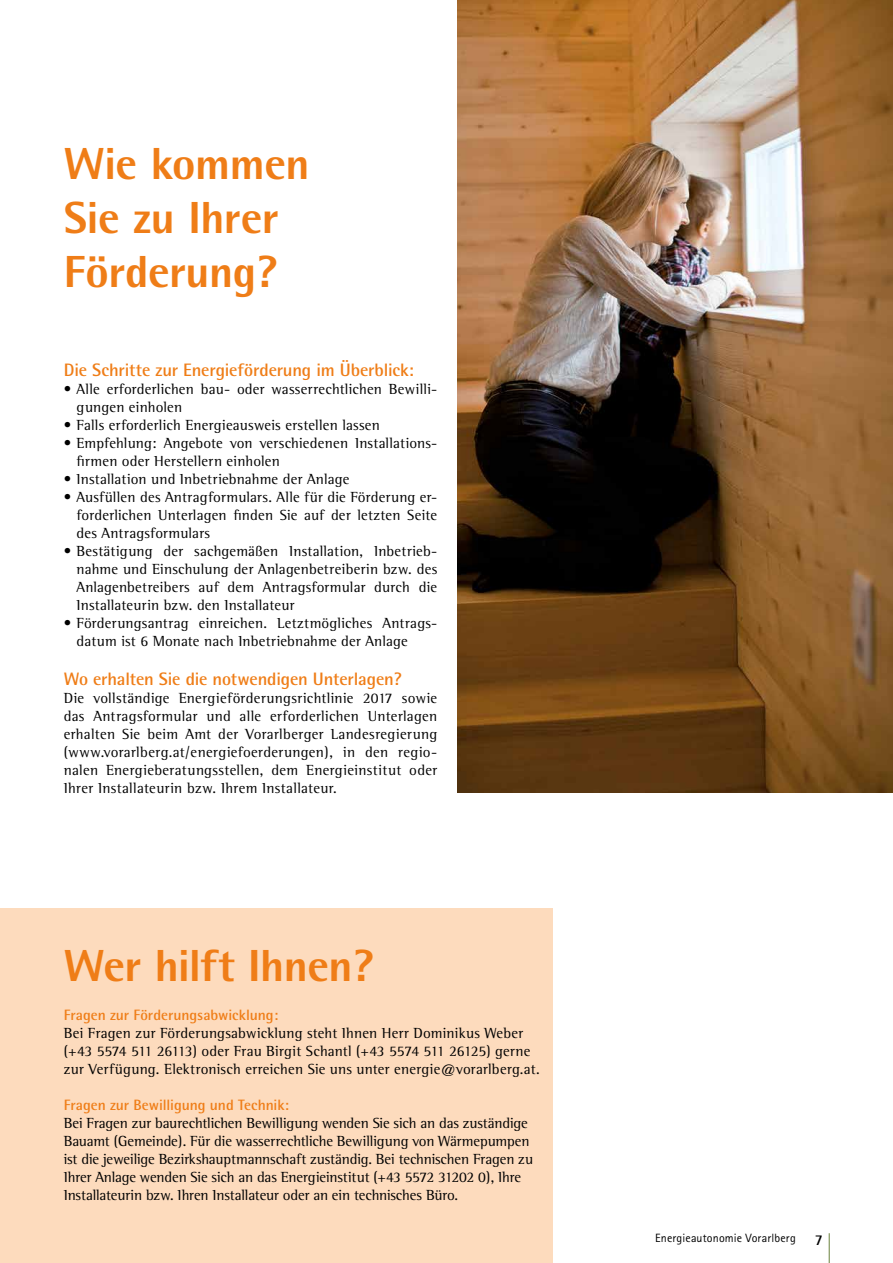
<style>
.page{position:relative;width:893px;height:1263px;background:#fff}
.page>*{position:absolute;margin:0;border:0;box-sizing:border-box;transform-origin:0 0}
.t1{font:800 45px/54px "Rotis Semi Sans";letter-spacing:-.01em;color:#ef7d17}
.t2{font:700 18px "Rotis Semi Sans";letter-spacing:-.01em;color:#ef7d17}
.t3{font:15px/18px "Rotis Semi Serif";letter-spacing:.01em;color:#000}
.t4{font:15px/18px "Rotis Semi Serif";letter-spacing:-.01em;color:#000}
.t5{font:700 15px "Rotis Semi Sans";color:#ef7d17}
.t6{font:700 15px "Rotis Semi Sans";color:#000}
.t7{font:12px "Rotis Sans Serif";letter-spacing:.015em;color:#000}
</style>
<div class="page">
<hr style="left:829px;top:1233px;width:1px;height:30px;background:#6a813b">
<img style="left:457px;top:0;width:436px;height:792px">
<div style="left:0;top:908px;width:553px;height:355px;background:#fddbbd"></div>
<h1 class="t1" style="left:64px;top:136px;width:247px">Wie kommen<br>Sie zu Ihrer<br>Förderung?</h1>
<p class="t2" style="left:64px;top:359px;width:352px">Die Schritte zur Energieförderung im Überblick:</p>
<p class="t3" style="left:77px;top:380px;width:362px;text-indent:-13px">• Alle erforderlichen bau- oder wasserrechtlichen Bewilli&shy;gungen einholen</p>
<p class="t3" style="left:64px;top:416px;width:318px">• Falls erforderlich Energieausweis erstellen lassen</p>
<p class="t3" style="left:77px;top:434px;width:362px;text-indent:-13px">• Empfehlung: Angebote von verschiedenen Installations&shy;firmen oder Herstellern einholen</p>
<p class="t3" style="left:64px;top:470px;width:287px">• Installation und Inbetriebnahme der Anlage</p>
<p class="t3" style="left:77px;top:488px;width:362px;text-align:justify;text-indent:-13px">• Ausfüllen des Antragformulars. Alle für die Förderung er&shy;forderlichen Unterlagen finden Sie auf der letzten Seite des Antragsformulars</p>
<p class="t3" style="left:77px;top:542px;width:362px;text-align:justify;text-indent:-13px">• Bestätigung der sachgemäßen Installation, Inbetrieb&shy;nahme und Einschulung der Anlagenbetreiberin bzw. des Anlagenbetreibers auf dem Antragsformular durch die Installateurin bzw. den Installateur</p>
<p class="t3" style="left:77px;top:614px;width:362px;text-indent:-13px">• Förderungsantrag einreichen. Letztmögliches Antrags&shy;datum ist 6 Monate nach Inbetriebnahme der Anlage</p>
<p class="t2" style="left:64px;top:668px;width:340px">Wo erhalten Sie die notwendigen Unterlagen?</p>
<p class="t3" style="left:64px;top:689px;width:375px;text-align:justify">Die vollständige Energieförderungsrichtlinie 2017 sowie das Antragsformular und alle erforderlichen Unterlagen erhalten Sie beim Amt der Vorarlberger Landesregierung (www.vorarlberg.at/energiefoerderungen), in den regio&shy;nalen Energieberatungsstellen, dem Energieinstitut oder Ihrer Installateurin bzw. Ihrem Installateur.</p>
<h1 class="t1" style="left:64px;top:938px;width:311px">Wer hilft Ihnen?</h1>
<p class="t5" style="left:64px;top:1006px;width:216px">Fragen zur Förderungsabwicklung:</p>
<p class="t3" style="left:64px;top:1024px;width:477px">Bei Fragen zur Förderungsabwicklung steht Ihnen Herr Dominikus Weber (+43 5574 511 26113) oder Frau Birgit Schantl (+43 5574 511 26125) gerne zur Verfügung. Elektronisch erreichen Sie uns unter energie@vorarlberg.at.</p>
<p class="t5" style="left:64px;top:1096px;width:227px">Fragen zur Bewilligung und Technik:</p>
<p class="t4" style="left:64px;top:1114px;width:471px">Bei Fragen zur baurechtlichen Bewilligung wenden Sie sich an das zuständige Bauamt (Gemeinde). Für die wasserrechtliche Bewilligung von Wärmepumpen ist die jeweilige Bezirkshauptmannschaft zuständig. Bei technischen Fragen zu Ihrer Anlage wenden Sie sich an das Energieinstitut (+43 5572 31202 0), Ihre Installateurin bzw. Ihren Installateur oder an ein technisches Büro.</p>
<p class="t7" style="left:655px;top:1231px;width:142px">Energieautonomie Vorarlberg</p>
<p class="t6" style="left:815px;top:1230px;width:10px">7</p>
</div>
